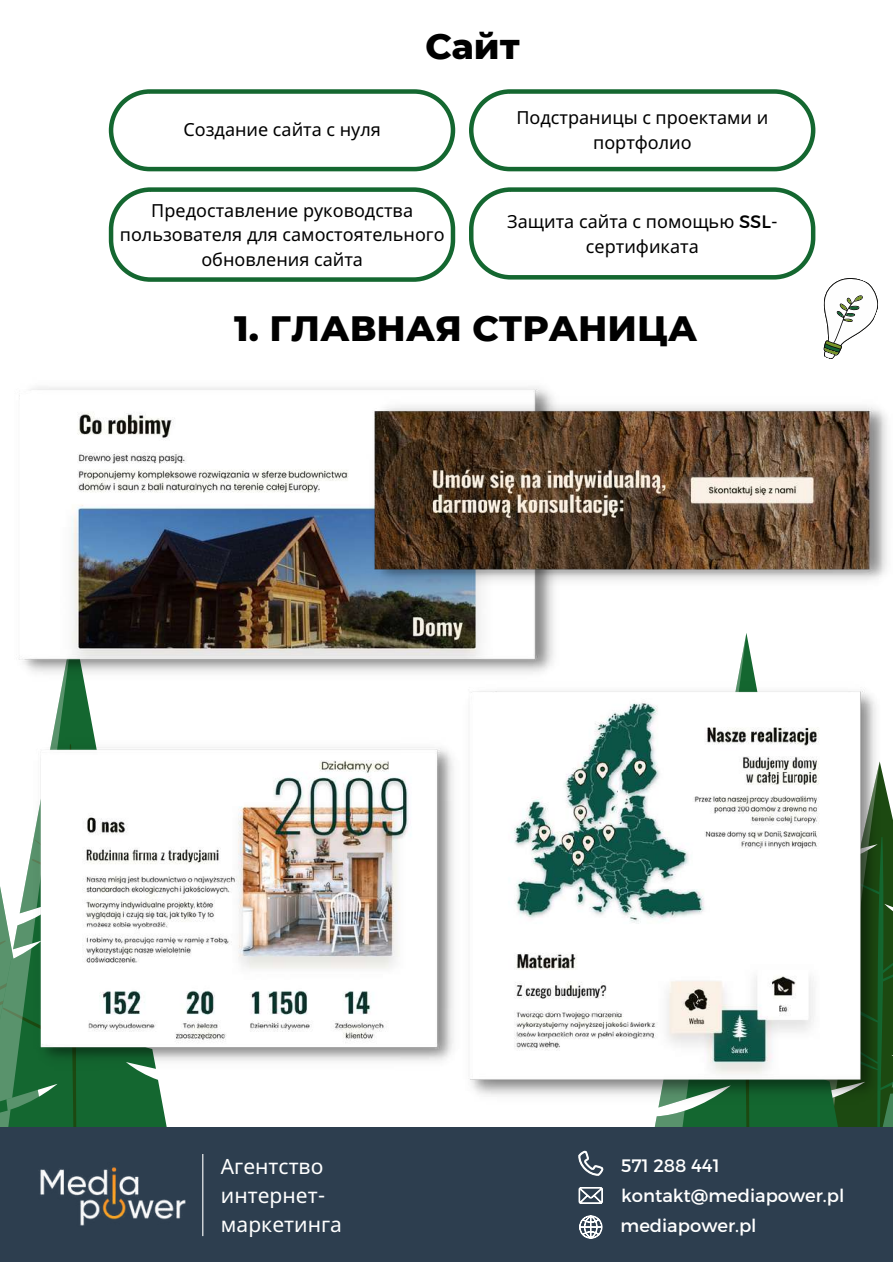
<style>
.page{position:relative;width:893px;height:1264px;background:#fff}
.page>*{position:absolute;margin:0;border:0;box-sizing:border-box;transform-origin:0 0}
.t1{font:800 36px "Montserrat";color:#000}
.t2{font:21px/29.2px "Noto Sans";color:#fff}
.t3{font:18px/24.8px "Noto Sans";color:#000;text-align:center}
.t4{font:18px/30px "Montserrat";color:#fff}
.s1{font-family:"Montserrat"}
</style>
<div class="page">
<svg style="left:654px;top:635px;width:92px;height:492px"></svg>
<svg style="left:787px;top:772px;width:105px;height:355px;background:#245924"></svg>
<svg style="left:73px;top:681px;width:94px;height:446px"></svg>
<div style="left:73px;top:1070px;width:69px;height:57px;background:#146730"></div>
<svg style="left:0;top:681px;width:73px;height:446px"></svg>
<div style="left:0;top:1127px;width:892px;height:135px;background:#2d3e4f"></div>
<img style="left:40px;top:1167px;width:145px;height:59px">
<hr style="left:202px;top:1153px;width:1px;height:82px;background:#fff">
<svg style="left:578px;top:1151px;width:25px;height:24px"></svg>
<svg style="left:578px;top:1187px;width:25px;height:16px"></svg>
<svg style="left:579px;top:1215px;width:23px;height:23px"></svg>
<svg style="left:109px;top:89px;width:346px;height:82px"></svg>
<svg style="left:469px;top:89px;width:346px;height:82px"></svg>
<svg style="left:109px;top:187px;width:346px;height:95px"></svg>
<img style="left:19px;top:387px;width:535px;height:294px">
<img style="left:366px;top:396px;width:521px;height:194px">
<img style="left:30px;top:737px;width:424px;height:333px">
<img style="left:470px;top:681px;width:412px;height:423px">
<svg style="left:469px;top:187px;width:409px;height:172px"></svg>
<h1 class="t1" style="left:425px;top:24px;width:96px">Сайт</h1>
<p class="t3" style="left:183px;top:117px;width:199px">Создание сайта с нуля</p>
<p class="t3" style="left:516px;top:105px;width:253px">Подстраницы с проектами и портфолио</p>
<p class="t3" style="left:120px;top:197px;width:326px">Предоставление руководства пользователя для самостоятельного обновления сайта</p>
<p class="t3" style="left:507px;top:208px;width:272px">Защита сайта с помощью <span class="s1">SSL&shy;</span>сертификата</p>
<h1 class="t1" style="left:234px;top:306px;width:464px">1. ГЛАВНАЯ СТРАНИЦА</h1>
<p class="t2" style="left:221px;top:1150px;width:122px">Агентство интернет&shy;маркетинга</p>
<p class="t4" style="left:620px;top:1149px;width:225px">571 288 441 kontakt@mediapower.pl mediapower.pl</p>
</div>
